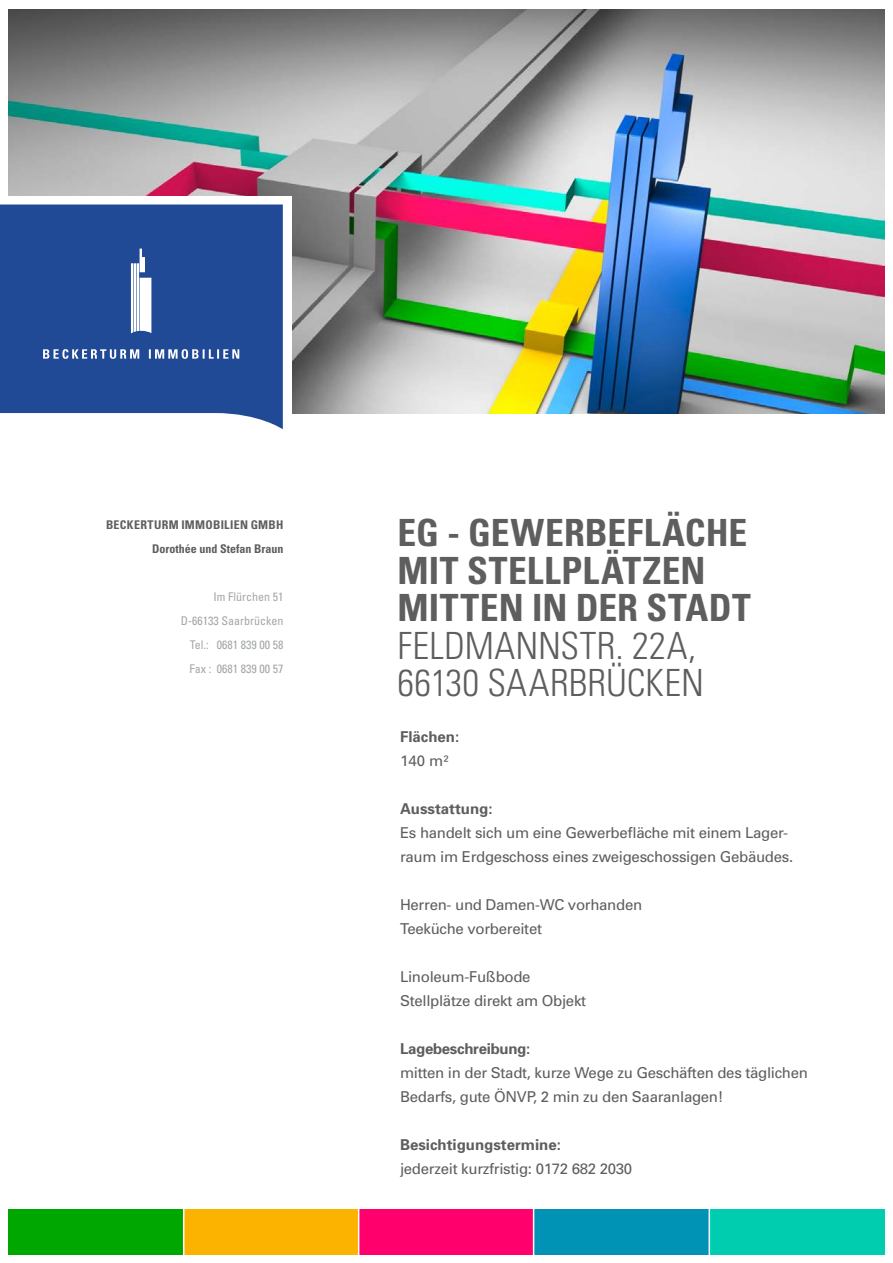
<style>
.page{position:relative;width:893px;height:1263px;background:#fff}
.page>*{position:absolute;margin:0;border:0;box-sizing:border-box;transform-origin:0 0}
.t1{font:700 condensed 37.5px/37.5px "Univers";letter-spacing:.005em;color:#5e5e5e}
.t2{font:300 condensed 37.5px/37.5px "Univers";letter-spacing:.005em;color:#5e5e5e}
.t3{font:15px/24px "Univers";letter-spacing:-.02em;color:#5e5e5e}
.t4{font:700 15px "Univers";color:#5e5e5e}
.t5{font:700 15px "Univers";letter-spacing:-.02em;color:#5e5e5e}
.t6{font:condensed 12px/24px "Univers";color:#a3a7a8;text-align:right}
.t7{font:700 condensed 12px/24px "Univers";letter-spacing:.015em;color:#5e5e5e;text-align:right}
</style>
<div class="page">
<img style="left:9px;top:9px;width:875px;height:404px">
<div style="left:0;top:196px;width:291px;height:219px;background:#fff"></div>
<div style="left:9px;top:1209px;width:175px;height:46px;background:#00a700"></div>
<div style="left:184px;top:1209px;width:175px;height:46px;background:#fbb300"></div>
<div style="left:359px;top:1209px;width:175px;height:46px;background:#ff006d"></div>
<div style="left:534px;top:1209px;width:175px;height:46px;background:#0093b6"></div>
<div style="left:709px;top:1209px;width:175px;height:46px;background:#00ccb0"></div>
<hr style="left:183px;top:1206px;width:1px;height:53px;background:#fff">
<hr style="left:358px;top:1205px;width:1px;height:53px;background:#fff">
<hr style="left:533px;top:1206px;width:1px;height:52px;background:#fff">
<hr style="left:709px;top:1205px;width:1px;height:53px;background:#fff">
<svg style="left:0;top:204px;width:283px;height:225px;background:#30579c"></svg>
<svg style="left:43px;top:349px;width:196px;height:10px"></svg>
<svg style="left:131px;top:249px;width:20px;height:84px"></svg>
<p class="t7" style="left:106px;top:512px;width:179px">BECKERTURM IMMOBILIEN GMBH<br>Dorothée und Stefan Braun</p>
<p class="t6" style="left:181px;top:584px;width:104px">Im Flürchen 51<br>D-66133 Saarbrücken<br>Tel.: 0681 839 00 58<br>Fax : 0681 839 00 57</p>
<h1 class="t1" style="left:398px;top:514px;width:355px">EG - GEWERBEFLÄCHE<br>MIT STELLPLÄTZEN<br>MITTEN IN DER STADT</h1>
<h1 class="t2" style="left:398px;top:627px;width:308px">FELDMANNSTR. 22A,<br>66130 SAARBRÜCKEN</h1>
<p class="t4" style="left:400px;top:727px;width:61px">Flächen:</p>
<p class="t3" style="left:400px;top:748px;width:50px">140 m²</p>
<p class="t4" style="left:400px;top:799px;width:94px">Ausstattung:</p>
<p class="t3" style="left:400px;top:820px;width:395px">Es handelt sich um eine Gewerbefläche mit einem Lager&shy;raum im Erdgeschoss eines zweigeschossigen Gebäudes.</p>
<p class="t3" style="left:400px;top:892px;width:244px">Herren- und Damen-WC vorhanden<br>Teeküche vorbereitet</p>
<p class="t3" style="left:400px;top:964px;width:188px">Linoleum-Fußbode<br>Stellplätze direkt am Objekt</p>
<p class="t5" style="left:400px;top:1039px;width:132px">Lagebeschreibung:</p>
<p class="t3" style="left:400px;top:1060px;width:409px">mitten in der Stadt, kurze Wege zu Geschäften des täglichen<br>Bedarfs, gute ÖNVP, 2 min zu den Saaranlagen!</p>
<p class="t4" style="left:400px;top:1135px;width:162px">Besichtigungstermine:</p>
<p class="t3" style="left:400px;top:1156px;width:234px">jederzeit kurzfristig: 0172 682 2030</p>
</div>
